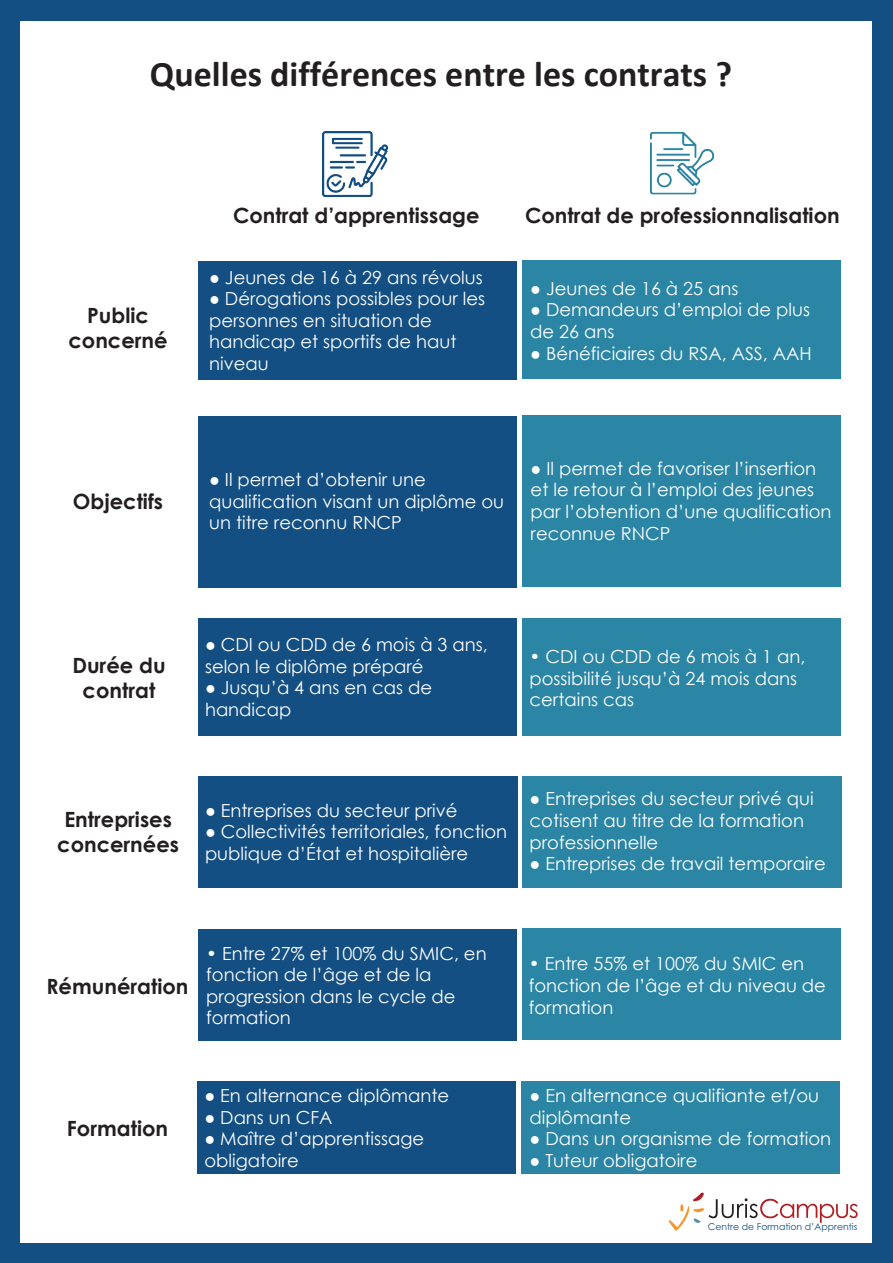
<style>
.page{position:relative;width:893px;height:1263px;background:#134f83}
.page>*{position:absolute;margin:0;border:0;box-sizing:border-box;transform-origin:0 0}
.t1{font:700 36px "Calibri";color:#231f20}
.t2{font:700 21px/25.2px "Century Gothic";color:#231f20;text-align:center}
.t3{font:18px/21.6px "Century Gothic";color:#fff}
.t4{font:9.3px "Century Gothic";color:#134f83}
</style>
<div class="page">
<div style="left:21px;top:21px;width:851px;height:1222px;background:#fff"></div>
<svg style="left:669px;top:1192px;width:189px;height:39px"></svg>
<div style="left:198px;top:261px;width:319px;height:118px;background:#134f83"></div>
<div style="left:522px;top:261px;width:319px;height:118px;background:#2b85a4"></div>
<div style="left:198px;top:416px;width:319px;height:171px;background:#134f83"></div>
<div style="left:522px;top:415px;width:319px;height:172px;background:#2b85a4"></div>
<div style="left:521px;top:1081px;width:319px;height:92px;background:#2b85a4"></div>
<div style="left:197px;top:1081px;width:319px;height:93px;background:#134f83"></div>
<div style="left:198px;top:776px;width:319px;height:112px;background:#134f83"></div>
<div style="left:522px;top:776px;width:319px;height:111px;background:#2b85a4"></div>
<div style="left:198px;top:929px;width:318px;height:112px;background:#134f83"></div>
<div style="left:522px;top:928px;width:318px;height:112px;background:#2b85a4"></div>
<div style="left:198px;top:619px;width:319px;height:117px;background:#134f83"></div>
<div style="left:522px;top:618px;width:319px;height:117px;background:#2b85a4"></div>
<img style="left:323px;top:131px;width:65px;height:65px">
<img style="left:650px;top:132px;width:63px;height:63px">
<h1 class="t1" style="left:150px;top:49px;width:584px">Quelles différences entre les contrats ?</h1>
<p class="t2" style="left:68px;top:302px;width:101px">Public concerné</p>
<p class="t2" style="left:73px;top:488px;width:92px">Objectifs</p>
<p class="t2" style="left:233px;top:201px;width:248px">Contrat d’apprentissage</p>
<p class="t2" style="left:525px;top:201px;width:316px">Contrat de professionnalisation</p>
<p class="t3" style="left:209px;top:266px;width:275px">● Jeunes de 16 à 29 ans révolus</p>
<p class="t3" style="left:209px;top:288px;width:277px">● Dérogations possibles pour les personnes en situation de handicap et sportifs de haut niveau</p>
<p class="t3" style="left:530px;top:277px;width:210px">● Jeunes de 16 à 25 ans</p>
<p class="t3" style="left:530px;top:299px;width:281px">● Demandeurs d’emploi de plus de 26 ans</p>
<p class="t3" style="left:530px;top:342px;width:283px">● Bénéficiaires du RSA, ASS, AAH</p>
<p class="t3" style="left:209px;top:468px;width:297px">● Il permet d’obtenir une qualification visant un diplôme ou un titre reconnu RNCP</p>
<p class="t3" style="left:531px;top:457px;width:302px">● Il permet de favoriser l’insertion et le retour à l’emploi des jeunes par l’obtention d’une qualification reconnue RNCP</p>
<p class="t2" style="left:72px;top:652px;width:95px">Durée du contrat</p>
<p class="t3" style="left:205px;top:634px;width:284px">● CDI ou CDD de 6 mois à 3 ans, selon le diplôme préparé</p>
<p class="t3" style="left:205px;top:677px;width:229px">● Jusqu’à 4 ans en cas de handicap</p>
<p class="t3" style="left:530px;top:645px;width:277px">• CDI ou CDD de 6 mois à 1 an, possibilité jusqu’à 24 mois dans certains cas</p>
<p class="t2" style="left:57px;top:806px;width:123px">Entreprises concernées</p>
<p class="t3" style="left:205px;top:799px;width:254px">● Entreprises du secteur privé</p>
<p class="t3" style="left:205px;top:821px;width:304px">● Collectivités territoriales, fonction publique d’État et hospitalière</p>
<p class="t3" style="left:530px;top:788px;width:286px">● Entreprises du secteur privé qui cotisent au titre de la formation professionnelle</p>
<p class="t3" style="left:530px;top:853px;width:298px">● Entreprises de travail temporaire</p>
<p class="t2" style="left:46px;top:972px;width:143px">Rémunération</p>
<p class="t3" style="left:206px;top:942px;width:282px">• Entre 27% et 100% du SMIC, en fonction de l’âge et de la progression dans le cycle de formation</p>
<p class="t3" style="left:529px;top:953px;width:299px">• Entre 55% et 100% du SMIC en fonction de l’âge et du niveau de formation</p>
<p class="t2" style="left:67px;top:1114px;width:103px">Formation</p>
<p class="t3" style="left:204px;top:1084px;width:246px">● En alternance diplômante</p>
<p class="t3" style="left:204px;top:1106px;width:130px">● Dans un CFA</p>
<p class="t3" style="left:204px;top:1128px;width:221px">● Maître d’apprentissage obligatoire</p>
<p class="t3" style="left:529px;top:1084px;width:291px">● En alternance qualifiante et/ou diplômante</p>
<p class="t3" style="left:529px;top:1127px;width:303px">● Dans un organisme de formation</p>
<p class="t3" style="left:529px;top:1149px;width:169px">● Tuteur obligatoire</p>
<p class="t4" style="left:708px;top:1220px;width:151px">Centre de Formation d’Apprentis</p>
</div>
